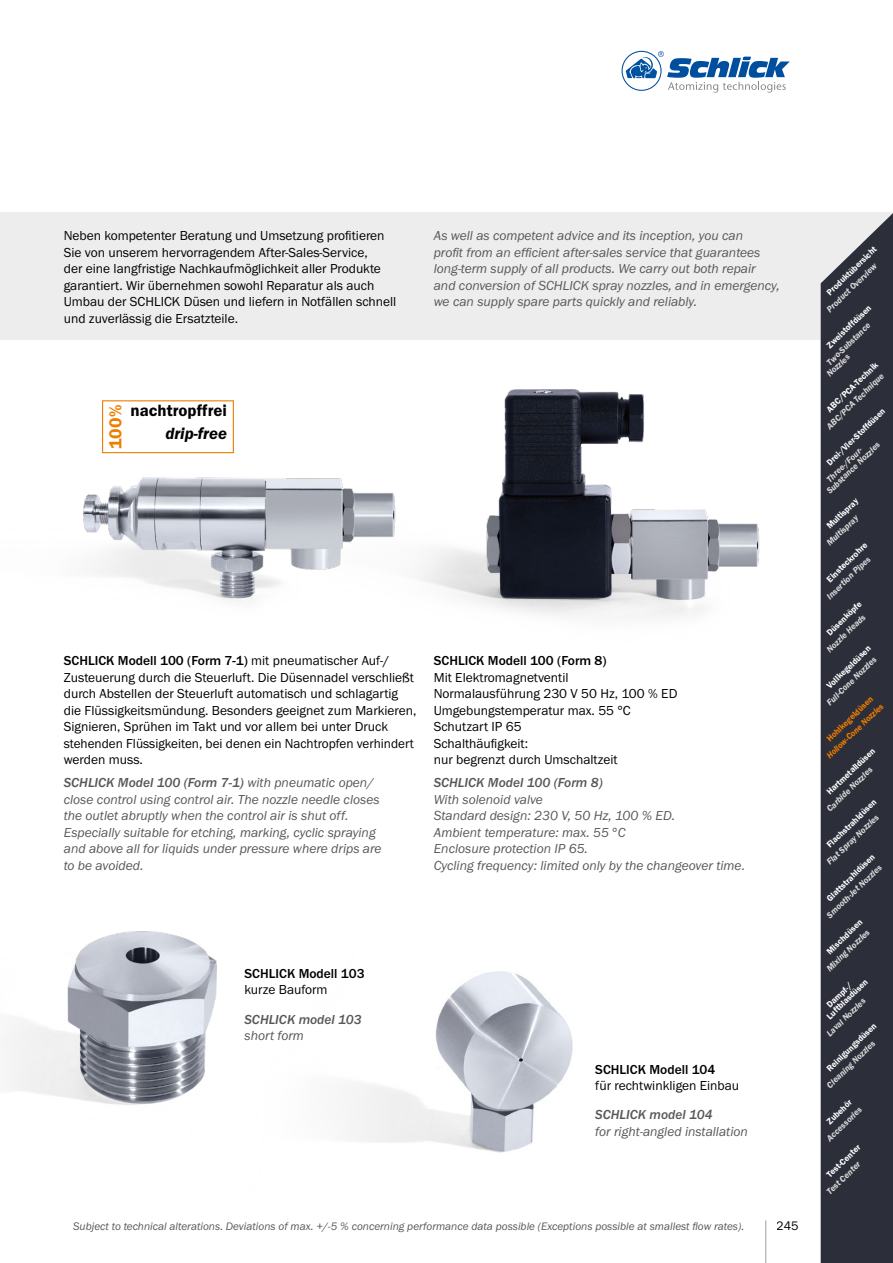
<style>
.page{position:relative;width:893px;height:1263px;background:#fff}
.page>*{position:absolute;margin:0;border:0;box-sizing:border-box;transform-origin:0 0}
.t1{font:600 18px "Franklin Gothic Itc T";color:#ef7d00}
.t2{font:600 16.8px "Franklin Gothic Itc T";color:#000}
.t3{font:italic 600 16.8px "Franklin Gothic Itc T";color:#000}
.t4{font:13.5px/16.5px "Franklin Gothic Itc T";color:#000}
.t5{font:italic 13.5px/16.5px "Franklin Gothic Itc T";color:#575756}
.t6{font:500 13.5px "Franklin Gothic Itc T";color:#000}
.t7{font:italic 500 13.5px "Franklin Gothic Itc T";color:#575756}
.t8{font:12.75px "Franklin Gothic Itc T";color:#000}
.t9{font:italic 11.25px "Franklin Gothic Itc T";color:#575756}
.t10{font:italic 600 9px/8.4px "Franklin Gothic Itc T";color:#dadada;scale:.96 1}
.t11{font:600 9px/8.4px "Franklin Gothic Itc T";color:#fff;scale:.96 1}
.t12{font:600 9px "Franklin Gothic Itc T";color:#fff;scale:.93 1}
.t13{font:italic 600 9px "Franklin Gothic Itc T";color:#ef7d00;scale:.93 1}
.t14{font:italic 600 9px "Franklin Gothic Itc T";color:#dadada;scale:.95 1}
.t15{font:600 9px "Franklin Gothic Itc T";color:#fff;scale:.95 1}
.t16{font:italic 600 9px "Franklin Gothic Itc T";color:#dadada}
.t17{font:600 9px "Franklin Gothic Itc T";color:#ef7d00;scale:.96 1}
.t18{font:italic 600 9px "Franklin Gothic Itc T";color:#dcdcdc;scale:.96 1}
.s1{font-weight:500}
</style>
<div class="page">
<img style="left:350px;top:971px;width:223px;height:182px">
<div style="left:0;top:213px;width:893px;height:127px;background:#ededed"></div>
<img style="left:83px;top:453px;width:222px;height:149px">
<img style="left:305px;top:389px;width:455px;height:228px">
<div style="left:102px;top:400px;width:132px;height:53px;background:#fff;border:1px solid #ef7d00"></div>
<img style="left:3px;top:931px;width:214px;height:174px">
<hr style="left:765px;top:1220px;width:1px;height:43px;background:#9d9d9c">
<div style="left:821px;top:212px;width:72px;height:1051px;background:#2c2e39"></div>
<svg style="left:621px;top:51px;width:169px;height:42px"></svg>
<div style="left:823px;top:664px;width:70px;height:110px;background:#2c2e39"></div>
<p class="t4" style="left:64px;top:227px;width:334px">Neben kompetenter Beratung und Umsetzung profitieren Sie von unserem hervorragendem After-Sales-Service,<br>der eine langfristige Nachkaufmöglichkeit aller Produkte garantiert. Wir übernehmen sowohl Reparatur als auch Umbau der SCHLICK Düsen und liefern in Notfällen schnell und zuverlässig die Ersatzteile.</p>
<h1 class="t1" style="left:105px;top:449px;width:46px;rotate:-90deg">100%</h1>
<p class="t2" style="left:131px;top:401px;width:98px">nachtropffrei</p>
<p class="t3" style="left:165px;top:423px;width:63px">drip-free</p>
<p class="t5" style="left:434px;top:227px;width:348px">As well as competent advice and its inception, you can<br>profit from an efficient after-sales service that guarantees long-term supply of all products. We carry out both repair and conversion of SCHLICK spray nozzles, and in emergency, we can supply spare parts quickly and reliably.</p>
<p class="t4" style="left:64px;top:652px;width:354px"><span class="s1">SCHLICK Modell 100 (Form 7-1)</span> mit pneumatischer Auf-/ Zusteuerung durch die Steuerluft. Die Düsennadel verschließt durch Abstellen der Steuerluft automatisch und schlagartig die Flüssigkeitsmündung. Besonders geeignet zum Markieren, Signieren, Sprühen im Takt und vor allem bei unter Druck stehenden Flüssigkeiten, bei denen ein Nachtropfen verhindert werden muss.</p>
<p class="t5" style="left:64px;top:774px;width:319px"><span class="s1">SCHLICK Model 100 (Form 7-1)</span> with pneumatic open/ close control using control air. The nozzle needle closes the outlet abruptly when the control air is shut off.<br>Especially suitable for etching, marking, cyclic spraying and above all for liquids under pressure where drips are to be avoided.</p>
<p class="t6" style="left:434px;top:653px;width:174px">SCHLICK Modell 100 (Form 8)</p>
<p class="t4" style="left:434px;top:669px;width:245px">Mit Elektromagnetventil<br>Normalausführung 230 V 50 Hz, 100 % ED<br>Umgebungstemperatur max. 55 °C<br>Schutzart IP 65<br>Schalthäufigkeit:<br>nur begrenzt durch Umschaltzeit</p>
<p class="t7" style="left:434px;top:775px;width:171px">SCHLICK Model 100 (Form 8)</p>
<p class="t5" style="left:434px;top:791px;width:313px">With solenoid valve<br>Standard design: 230 V, 50 Hz, 100 % ED.<br>Ambient temperature: max. 55 °C<br>Enclosure protection IP 65.<br>Cycling frequency: limited only by the changeover time.</p>
<p class="t6" style="left:244px;top:965px;width:122px">SCHLICK Modell 103</p>
<p class="t4" style="left:244px;top:981px;width:84px">kurze Bauform</p>
<p class="t7" style="left:244px;top:1011px;width:119px">SCHLICK model 103</p>
<p class="t5" style="left:244px;top:1027px;width:61px">short form</p>
<p class="t6" style="left:595px;top:1061px;width:122px">SCHLICK Modell 104</p>
<p class="t4" style="left:595px;top:1077px;width:145px">für rechtwinkligen Einbau</p>
<p class="t7" style="left:595px;top:1107px;width:119px">SCHLICK model 104</p>
<p class="t5" style="left:595px;top:1123px;width:154px">for right-angled installation</p>
<p class="t9" style="left:73px;top:1220px;width:672px">Subject to technical alterations. Deviations of max. +/-5 % concerning performance data possible (Exceptions possible at smallest flow rates).</p>
<p class="t8" style="left:777px;top:1219px;width:23px">245</p>
<p class="t11" style="left:825px;top:290px;width:70px;rotate:-44deg">Produktübersicht</p>
<p class="t11" style="left:825px;top:343px;width:62px;rotate:-44deg">Zweistoffdüsen</p>
<p class="t15" style="left:824px;top:407px;width:73px;rotate:-44deg">ABC/PCA-Technik</p>
<p class="t12" style="left:824px;top:460px;width:85px;rotate:-44deg">Drei-/Vier-Stoffdüsen</p>
<p class="t11" style="left:825px;top:524px;width:43px;rotate:-44deg">Multispray</p>
<p class="t11" style="left:825px;top:577px;width:56px;rotate:-44deg">Einsteckrohre</p>
<p class="t11" style="left:825px;top:630px;width:48px;rotate:-44deg">Düsenköpfe</p>
<p class="t11" style="left:825px;top:684px;width:61px;rotate:-44deg">Vollkegeldüsen</p>
<p class="t10" style="left:825px;top:307px;width:70px;rotate:-44deg">Product Overview</p>
<p class="t10" style="left:819px;top:366px;width:69px;text-indent:8px;rotate:-44deg">Two-Substance<br>Nozzles</p>
<p class="t14" style="left:824px;top:424px;width:81px;rotate:-44deg">ABC/PCA Technique</p>
<p class="t10" style="left:819px;top:483px;width:75px;text-indent:8px;rotate:-44deg">Three-/Four-<br>Substance Nozzles</p>
<p class="t10" style="left:825px;top:541px;width:43px;rotate:-44deg">Multispray</p>
<p class="t16" style="left:824px;top:594px;width:59px;rotate:-44deg">Insertion Pipes</p>
<p class="t10" style="left:825px;top:647px;width:54px;rotate:-44deg">Nozzle Heads</p>
<p class="t10" style="left:825px;top:701px;width:70px;rotate:-44deg">Full-Cone Nozzles</p>
<p class="t17" style="left:824px;top:736px;width:65px;rotate:-44deg">Hohlkegeldüsen</p>
<p class="t13" style="left:824px;top:753px;width:82px;rotate:-44deg">Hollow-Cone Nozzles</p>
<p class="t11" style="left:825px;top:790px;width:67px;rotate:-44deg">Hartmetalldüsen</p>
<p class="t10" style="left:825px;top:807px;width:64px;rotate:-44deg">Carbide Nozzles</p>
<p class="t11" style="left:825px;top:843px;width:70px;rotate:-44deg">Flachstrahldüsen</p>
<p class="t10" style="left:825px;top:860px;width:73px;rotate:-44deg">Flat Spray Nozzles</p>
<p class="t11" style="left:825px;top:896px;width:67px;rotate:-44deg">Glattstrahldüsen</p>
<p class="t11" style="left:825px;top:949px;width:49px;rotate:-44deg">Mischdüsen</p>
<p class="t11" style="left:819px;top:1008px;width:57px;text-indent:8px;rotate:-44deg">Dampf-/<br>Luftblasdüsen</p>
<p class="t11" style="left:825px;top:1066px;width:70px;rotate:-44deg">Reinigungsdüsen</p>
<p class="t11" style="left:825px;top:1119px;width:34px;rotate:-44deg">Zubehör</p>
<p class="t11" style="left:825px;top:1173px;width:46px;rotate:-44deg">Test-Center</p>
<p class="t10" style="left:825px;top:913px;width:77px;rotate:-44deg">Smooth-Jet Nozzles</p>
<p class="t18" style="left:824px;top:966px;width:60px;rotate:-44deg">Mixing Nozzles</p>
<p class="t10" style="left:825px;top:1031px;width:54px;rotate:-44deg">Laval Nozzles</p>
<p class="t10" style="left:825px;top:1083px;width:68px;rotate:-44deg">Cleaning Nozzles</p>
<p class="t10" style="left:825px;top:1136px;width:48px;rotate:-44deg">Accessories</p>
<p class="t10" style="left:825px;top:1190px;width:46px;rotate:-44deg">Test Center</p>
</div>
